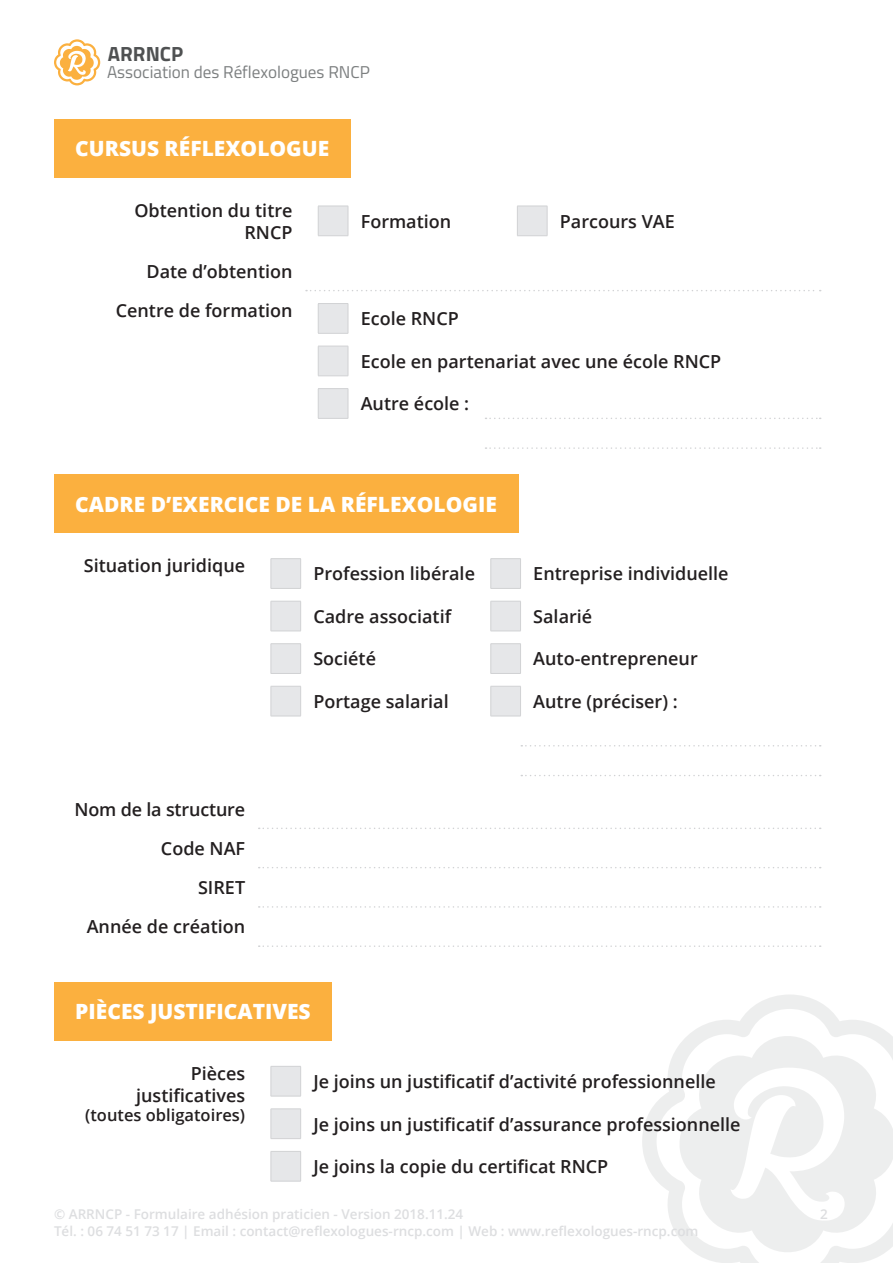
<style>
.page{position:relative;width:893px;height:1263px;background:#fff}
.page>*{position:absolute;margin:0;border:0;box-sizing:border-box;transform-origin:0 0}
.t1{font:800 21px "Open Sans";color:#fff}
.t2{font:700 20.55px "Titillium";color:#4f5152}
.t3{font:600 18px/21.6px "Open Sans";color:#231f20;text-align:right}
.t4{font:17.1px "Titillium";color:#7c7f80}
.t5{font:600 16.5px "Open Sans";color:#231f20}
.t6{font:600 13.5px "Open Sans";color:#dddee0}
</style>
<div class="page">
<svg style="left:642px;top:995px;width:240px;height:268px"></svg>
<svg style="left:672px;top:1029px;width:221px;height:230px;fill:#edeeee"></svg>
<svg style="left:54px;top:39px;width:46px;height:46px"></svg>
<div style="left:54px;top:119px;width:296px;height:59px;background:#fbb03f"></div>
<svg style="left:306px;top:290px;width:515px;height:1px"></svg>
<svg style="left:319px;top:207px;width:228px;height:28px"></svg>
<hr style="left:517px;top:206px;width:30px;height:1px;background:#d1d2d4">
<hr style="left:517px;top:206px;width:1px;height:30px;background:#d1d2d4">
<hr style="left:547px;top:206px;width:1px;height:30px;background:#d1d2d4">
<hr style="left:517px;top:235px;width:30px;height:1px;background:#d1d2d4">
<hr style="left:318px;top:206px;width:30px;height:1px;background:#d1d2d4">
<hr style="left:318px;top:206px;width:1px;height:30px;background:#d1d2d4">
<hr style="left:348px;top:206px;width:1px;height:30px;background:#d1d2d4">
<hr style="left:318px;top:235px;width:30px;height:1px;background:#d1d2d4">
<hr style="left:318px;top:303px;width:30px;height:1px;background:#d1d2d4">
<svg style="left:318px;top:304px;width:31px;height:114px"></svg>
<hr style="left:318px;top:418px;width:30px;height:1px;background:#d1d2d4">
<svg style="left:485px;top:418px;width:336px;height:1px"></svg>
<svg style="left:485px;top:447px;width:336px;height:2px"></svg>
<svg style="left:259px;top:827px;width:562px;height:2px"></svg>
<svg style="left:259px;top:867px;width:562px;height:1px"></svg>
<svg style="left:259px;top:906px;width:562px;height:2px"></svg>
<svg style="left:259px;top:945px;width:562px;height:2px"></svg>
<svg style="left:521px;top:745px;width:300px;height:1px"></svg>
<svg style="left:521px;top:775px;width:300px;height:1px"></svg>
<hr style="left:271px;top:558px;width:30px;height:1px;background:#d1d2d4">
<hr style="left:491px;top:558px;width:30px;height:1px;background:#d1d2d4">
<svg style="left:271px;top:559px;width:250px;height:157px"></svg>
<hr style="left:271px;top:673px;width:30px;height:1px;background:#d1d2d4">
<hr style="left:491px;top:673px;width:30px;height:1px;background:#d1d2d4">
<hr style="left:271px;top:686px;width:1px;height:30px;background:#d1d2d4">
<hr style="left:271px;top:686px;width:30px;height:1px;background:#d1d2d4">
<hr style="left:300px;top:686px;width:1px;height:30px;background:#d1d2d4">
<hr style="left:490px;top:686px;width:1px;height:30px;background:#d1d2d4">
<hr style="left:491px;top:686px;width:30px;height:1px;background:#d1d2d4">
<hr style="left:520px;top:686px;width:1px;height:30px;background:#d1d2d4">
<hr style="left:271px;top:716px;width:30px;height:1px;background:#d1d2d4">
<hr style="left:491px;top:716px;width:30px;height:1px;background:#d1d2d4">
<div style="left:54px;top:474px;width:464px;height:59px;background:#fbb03f"></div>
<div style="left:54px;top:982px;width:278px;height:59px;background:#fbb03f"></div>
<svg style="left:271px;top:1066px;width:30px;height:115px"></svg>
<hr style="left:271px;top:1138px;width:30px;height:1px;background:#d1d2d4">
<hr style="left:271px;top:1151px;width:1px;height:30px;background:#d1d2d4">
<hr style="left:271px;top:1151px;width:30px;height:1px;background:#d1d2d4">
<hr style="left:271px;top:1181px;width:30px;height:1px;background:#d1d2d4">
<hr style="left:300px;top:1151px;width:1px;height:30px;background:#d1d2d4">
<p class="t2" style="left:108px;top:38px;width:77px">ARRNCP</p>
<p class="t4" style="left:107px;top:60px;width:264px">Association des Réflexologues RNCP</p>
<p class="t1" style="left:75px;top:133px;width:255px">CURSUS RÉFLEXOLOGUE</p>
<p class="t3" style="left:134px;top:199px;width:160px">Obtention du titre<br>RNCP</p>
<p class="t3" style="left:361px;top:210px;width:92px">Formation</p>
<p class="t3" style="left:560px;top:210px;width:116px">Parcours VAE</p>
<p class="t3" style="left:146px;top:260px;width:148px">Date d’obtention</p>
<p class="t3" style="left:116px;top:299px;width:178px">Centre de formation</p>
<p class="t3" style="left:361px;top:308px;width:100px">Ecole RNCP</p>
<p class="t3" style="left:361px;top:350px;width:362px">Ecole en partenariat avec une école RNCP</p>
<p class="t3" style="left:361px;top:393px;width:110px">Autre école :</p>
<p class="t1" style="left:75px;top:488px;width:423px">CADRE D’EXERCICE DE LA RÉFLEXOLOGIE</p>
<p class="t3" style="left:84px;top:554px;width:163px">Situation juridique</p>
<p class="t3" style="left:313px;top:563px;width:163px">Profession libérale</p>
<p class="t3" style="left:533px;top:563px;width:197px">Entreprise individuelle</p>
<p class="t3" style="left:313px;top:605px;width:139px">Cadre associatif</p>
<p class="t3" style="left:533px;top:605px;width:60px">Salarié</p>
<p class="t3" style="left:313px;top:648px;width:64px">Société</p>
<p class="t3" style="left:533px;top:648px;width:166px">Auto-entrepreneur</p>
<p class="t3" style="left:313px;top:690px;width:137px">Portage salarial</p>
<p class="t3" style="left:533px;top:690px;width:146px">Autre (préciser) :</p>
<p class="t3" style="left:74px;top:798px;width:172px">Nom de la structure</p>
<p class="t3" style="left:161px;top:837px;width:86px">Code NAF</p>
<p class="t3" style="left:198px;top:876px;width:49px">SIRET</p>
<p class="t3" style="left:87px;top:916px;width:160px">Année de création</p>
<p class="t1" style="left:75px;top:996px;width:237px">PIÈCES JUSTIFICATIVES</p>
<p class="t3" style="left:191px;top:1062px;width:56px">Pièces</p>
<p class="t3" style="left:136px;top:1084px;width:111px">justificatives</p>
<p class="t5" style="left:85px;top:1104px;width:161px">(toutes obligatoires)</p>
<p class="t3" style="left:313px;top:1070px;width:404px">Je joins un justificatif d’activité professionnelle</p>
<p class="t3" style="left:313px;top:1113px;width:429px">Je joins un justificatif d’assurance professionnelle</p>
<p class="t3" style="left:313px;top:1155px;width:296px">Je joins la copie du certificat RNCP</p>
<p class="t6" style="left:54px;top:1205px;width:411px">© ARRNCP - Formulaire adhésion praticien - Version 2018.11.24</p>
<p class="t6" style="left:820px;top:1205px;width:9px">2</p>
<p class="t6" style="left:54px;top:1221px;width:646px">Tél. : 06 74 51 73 17 | Email : contact@reflexologues-rncp.com | Web : www.reflexologues-rncp.com</p>
</div>
